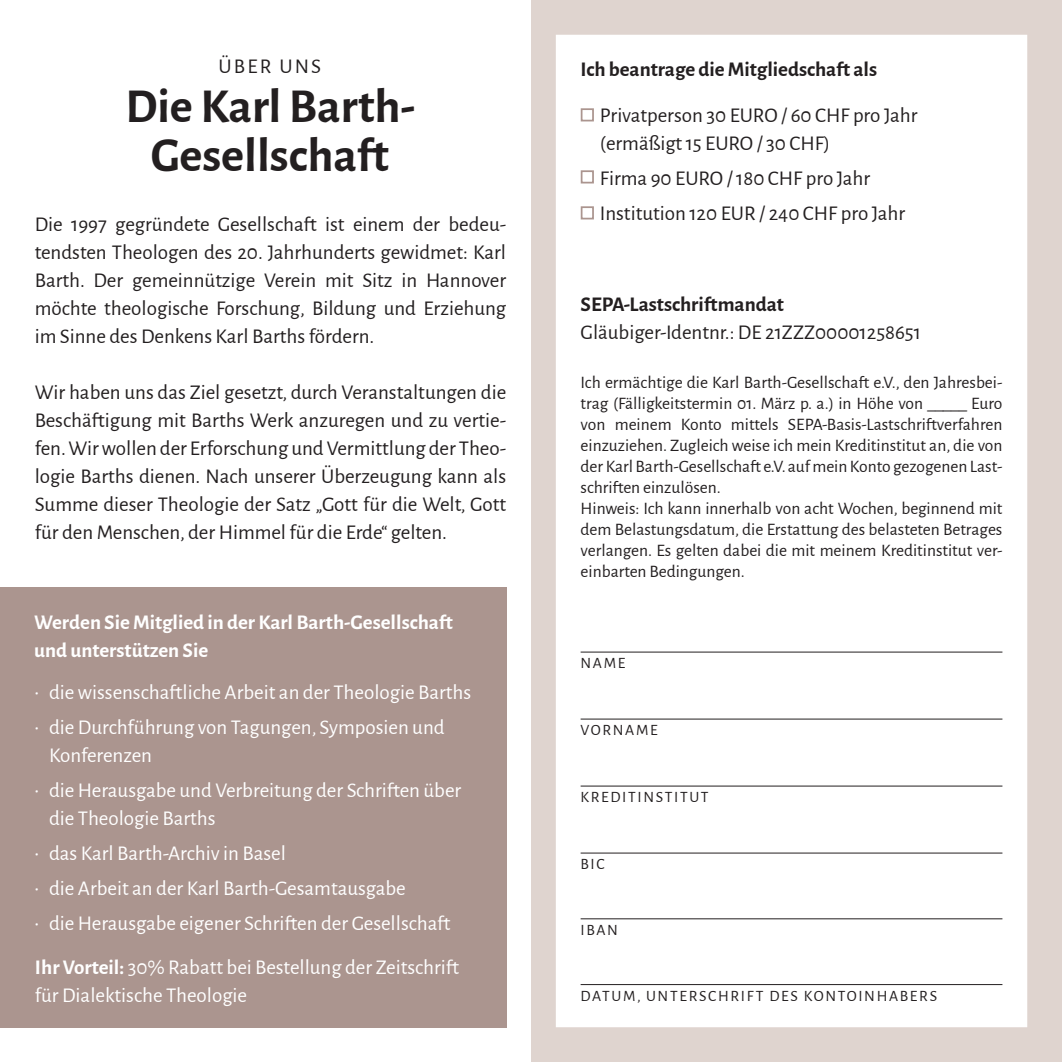
<style>
.page{position:relative;width:1062px;height:1062px;background:#fff}
.page>*{position:absolute;margin:0;border:0;box-sizing:border-box;transform-origin:0 0}
.t1{font:700 49px "Alegreya Sans";color:#231f20}
.t2{font:21px/28px "Alegreya Sans";color:#231f20;text-align:justify}
.t3{font:21px/28px "Alegreya Sans";color:#fff}
.t4{font:700 21px/28px "Alegreya Sans";color:#fff}
.t5{font:700 21px "Alegreya Sans";color:#231f20}
.t6{font:17.5px/21px "Alegreya Sans";color:#231f20;text-align:justify}
.t7{font:15.75px "Alegreya Sans";letter-spacing:.105em;color:#231f20}
.s1{font-weight:700}
</style>
<div class="page">
<svg style="left:531px;top:0;width:531px;height:1062px"></svg>
<div style="left:0;top:587px;width:506px;height:440px;background:#ab958f"></div>
<hr style="left:580px;top:984px;width:422px;height:1px;background:#231f20">
<hr style="left:580px;top:918px;width:422px;height:1px;background:#231f20">
<hr style="left:580px;top:852px;width:422px;height:1px;background:#231f20">
<hr style="left:580px;top:785px;width:422px;height:1px;background:#231f20">
<hr style="left:580px;top:718px;width:422px;height:1px;background:#231f20">
<hr style="left:580px;top:651px;width:422px;height:1px;background:#231f20">
<div style="left:581px;top:108px;width:13px;height:13px;background:#fff;border:2px solid #ab958f"></div>
<div style="left:581px;top:170px;width:13px;height:13px;background:#fff;border:2px solid #ab958f"></div>
<div style="left:581px;top:206px;width:13px;height:13px;background:#fff;border:2px solid #ab958f"></div>
<p class="t2" style="left:218px;top:51px;width:104px">ÜBER UNS</p>
<p class="t1" style="left:125px;top:70px;width:292px">Die Karl Barth-</p>
<p class="t1" style="left:151px;top:119px;width:240px">Gesellschaft</p>
<p class="t2" style="left:35px;top:209px;width:473px">Die 1997 gegründete Gesellschaft ist einem der bedeu&shy;tendsten Theologen des 20. Jahrhunderts gewidmet: Karl Barth. Der gemeinnützige Verein mit Sitz in Hannover möchte theologische Forschung, Bildung und Erziehung im Sinne des Denkens Karl Barths fördern.</p>
<p class="t2" style="left:35px;top:377px;width:473px">Wir haben uns das Ziel gesetzt, durch Veranstaltungen die Beschäftigung mit Barths Werk anzuregen und zu vertie&shy;fen. Wir wollen der Erforschung und Vermittlung der Theo&shy;logie Barths dienen. Nach unserer Überzeugung kann als Summe dieser Theologie der Satz „Gott für die Welt, Gott für den Menschen, der Himmel für die Erde“ gelten.</p>
<p class="t4" style="left:34px;top:606px;width:420px">Werden Sie Mitglied in der Karl Barth-Gesellschaft und unterstützen Sie</p>
<p class="t5" style="left:580px;top:54px;width:298px">Ich beantrage die Mitgliedschaft als</p>
<p class="t2" style="left:600px;top:100px;width:319px">Privatperson 30 EURO / 60 CHF pro Jahr (ermäßigt 15 EURO / 30 CHF)</p>
<p class="t2" style="left:600px;top:163px;width:272px">Firma 90 EURO / 180 CHF pro Jahr</p>
<p class="t2" style="left:600px;top:198px;width:307px">Institution 120 EUR / 240 CHF pro Jahr</p>
<p class="t5" style="left:580px;top:289px;width:205px">SEPA-Lastschriftmandat</p>
<p class="t2" style="left:580px;top:317px;width:342px">Gläubiger-Identnr.: DE 21ZZZ00001258651</p>
<p class="t6" style="left:580px;top:371px;width:423px">Ich ermächtige die Karl Barth-Gesellschaft e.V., den Jahresbei&shy;trag (Fälligkeitstermin 01. März p. a.) in Höhe von _____ Euro von meinem Konto mittels SEPA-Basis-Lastschriftverfahren einzuziehen. Zugleich weise ich mein Kreditinstitut an, die von der Karl Barth-Gesellschaft e.V. auf mein Konto gezogenen Last&shy;schriften einzulösen.</p>
<p class="t6" style="left:580px;top:497px;width:423px">Hinweis: Ich kann innerhalb von acht Wochen, beginnend mit dem Belastungsdatum, die Erstattung des belasteten Betrages verlangen. Es gelten dabei die mit meinem Kreditinstitut ver&shy;einbarten Bedingungen.</p>
<p class="t7" style="left:580px;top:652px;width:46px">NAME</p>
<p class="t3" style="left:34px;top:677px;width:438px">• die wissenschaftliche Arbeit an der Theologie Barths</p>
<p class="t3" style="left:49px;top:712px;width:397px;text-indent:-15px">• die Durchführung von Tagungen, Symposien und<br>Konferenzen</p>
<p class="t3" style="left:49px;top:775px;width:414px;text-indent:-15px">• die Herausgabe und Verbreitung der Schriften über die Theologie Barths</p>
<p class="t3" style="left:34px;top:838px;width:253px">• das Karl Barth-Archiv in Basel</p>
<p class="t3" style="left:34px;top:873px;width:373px">• die Arbeit an der Karl Barth-Gesamtausgabe</p>
<p class="t3" style="left:34px;top:908px;width:418px">• die Herausgabe eigener Schriften der Gesellschaft</p>
<p class="t3" style="left:35px;top:952px;width:426px"><span class="s1">Ihr Vorteil:</span> 30% Rabatt bei Bestellung der Zeitschrift</p>
<p class="t3" style="left:35px;top:980px;width:214px">für Dialektische Theologie</p>
<p class="t7" style="left:580px;top:985px;width:358px">DATUM, UNTERSCHRIFT DES KONTOINHABERS</p>
<p class="t7" style="left:580px;top:719px;width:79px">VORNAME</p>
<p class="t7" style="left:580px;top:786px;width:130px">KREDITINSTITUT</p>
<p class="t7" style="left:580px;top:853px;width:26px">BIC</p>
<p class="t7" style="left:580px;top:919px;width:39px">IBAN</p>
</div>
